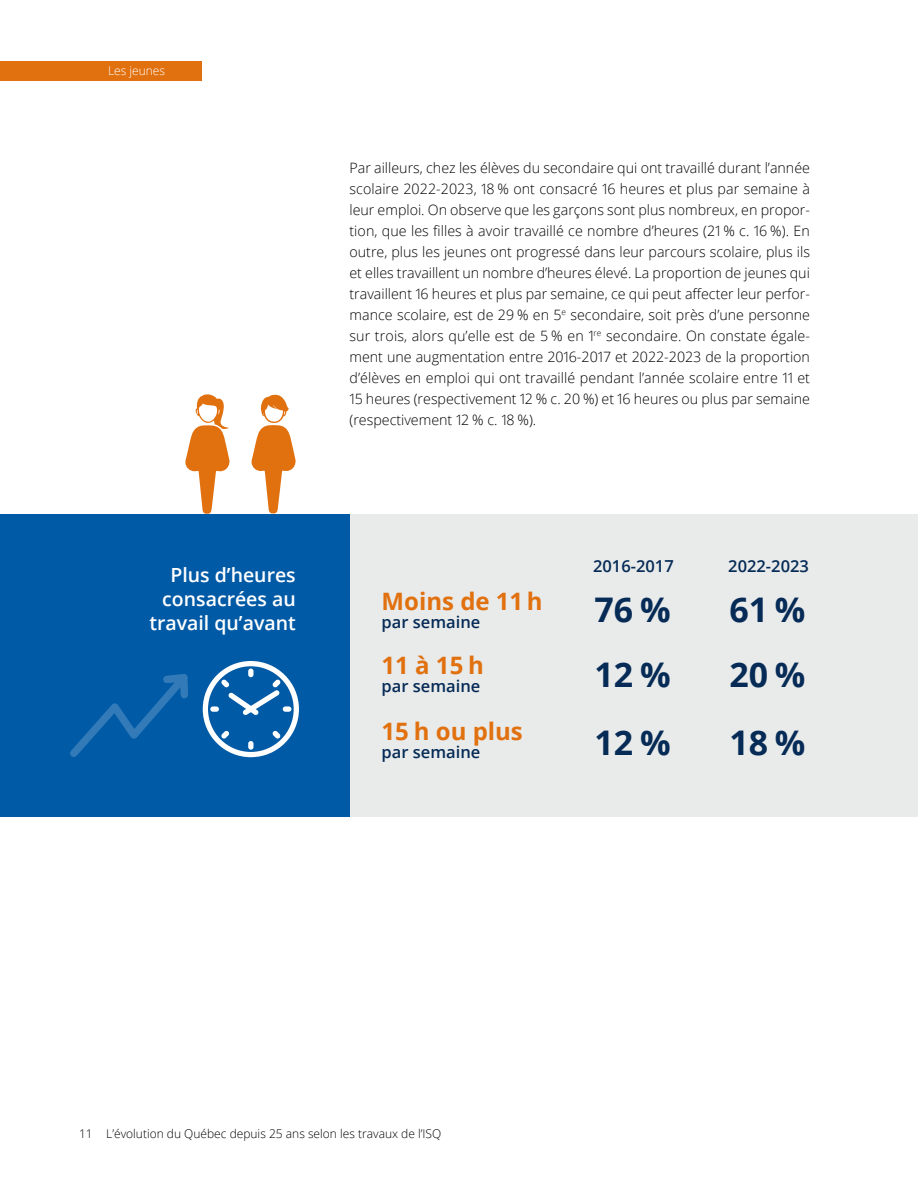
<style>
.page{position:relative;width:918px;height:1188px;background:#fff}
.page>*{position:absolute;margin:0;border:0;box-sizing:border-box;transform-origin:0 0}
.t1{font:700 33.9px "Open Sans";color:#052b56}
.Exergue{font:700 24px "Open Sans";color:#e1710f}
.Exergue-2{font:600 19.5px/24px "Open Sans";color:#fff;text-align:right}
.Exergue-3{font:600 16.5px "Open Sans";color:#052b56}
.Texte_courant{font:300 14.25px/21px "Open Sans";color:#000;text-align:justify}
.t2{font:300 12px "Open Sans";color:#000}
.t3{font:300 12px "Open Sans";color:#fff}
</style>
<div class="page">
<div style="left:0;top:61px;width:201px;height:20px;background:#e1710f"></div>
<div style="left:0;top:514px;width:918px;height:302px;background:#e9eaea"></div>
<div style="left:0;top:514px;width:350px;height:302px;background:#005aa6"></div>
<svg style="left:185px;top:394px;width:45px;height:120px"></svg>
<svg style="left:252px;top:395px;width:44px;height:119px"></svg>
<svg style="left:70px;top:674px;width:118px;height:83px"></svg>
<svg style="left:203px;top:661px;width:96px;height:96px"></svg>
<p class="t3" style="left:108px;top:62px;width:59px">Les jeunes</p>
<p class="Exergue-2" style="left:149px;top:562px;width:148px">Plus d’heures consacrées au travail qu’avant</p>
<p class="Texte_courant" style="left:350px;top:157px;width:462px">Par ailleurs, chez les élèves du secondaire qui ont travaillé durant l’année scolaire 2022-2023, 18 % ont consacré 16 heures et plus par semaine à leur emploi. On observe que les garçons sont plus nombreux, en propor&shy;tion, que les filles à avoir travaillé ce nombre d’heures (21 % c. 16 %). En outre, plus les jeunes ont progressé dans leur parcours scolaire, plus ils et elles travaillent un nombre d’heures élevé. La proportion de jeunes qui travaillent 16 heures et plus par semaine, ce qui peut affecter leur perfor&shy;mance scolaire, est de 29 % en 5<sup>e</sup> secondaire, soit près d’une personne sur trois, alors qu’elle est de 5 % en 1<sup>re</sup> secondaire. On constate égale&shy;ment une augmentation entre 2016-2017 et 2022-2023 de la proportion d’élèves en emploi qui ont travaillé pendant l’année scolaire entre 11 et 15 heures (respectivement 12 % c. 20 %) et 16 heures ou plus par semaine (respectivement 12 % c. 18 %).</p>
<p class="Exergue" style="left:382px;top:584px;width:162px">Moins de 11h</p>
<p class="Exergue-3" style="left:382px;top:611px;width:100px">par semaine</p>
<p class="Exergue" style="left:382px;top:648px;width:104px">11 à 15 h</p>
<p class="Exergue-3" style="left:382px;top:674px;width:100px">par semaine</p>
<p class="Exergue" style="left:382px;top:714px;width:143px">15 h ou plus</p>
<p class="Exergue-3" style="left:382px;top:740px;width:100px">par semaine</p>
<p class="Exergue-3" style="left:593px;top:554px;width:82px">2016-2017</p>
<p class="Exergue-3" style="left:728px;top:554px;width:82px">2022-2023</p>
<p class="t1" style="left:595px;top:585px;width:78px">76 %</p>
<p class="t1" style="left:729px;top:585px;width:78px">61 %</p>
<p class="t1" style="left:595px;top:651px;width:78px">12 %</p>
<p class="t1" style="left:729px;top:651px;width:78px">20 %</p>
<p class="t1" style="left:595px;top:719px;width:78px">12 %</p>
<p class="t1" style="left:729px;top:719px;width:78px">18 %</p>
<p class="t2" style="left:79px;top:1125px;width:364px">11 L’évolution du Québec depuis 25 ans selon les travaux de l’ISQ</p>
</div>
